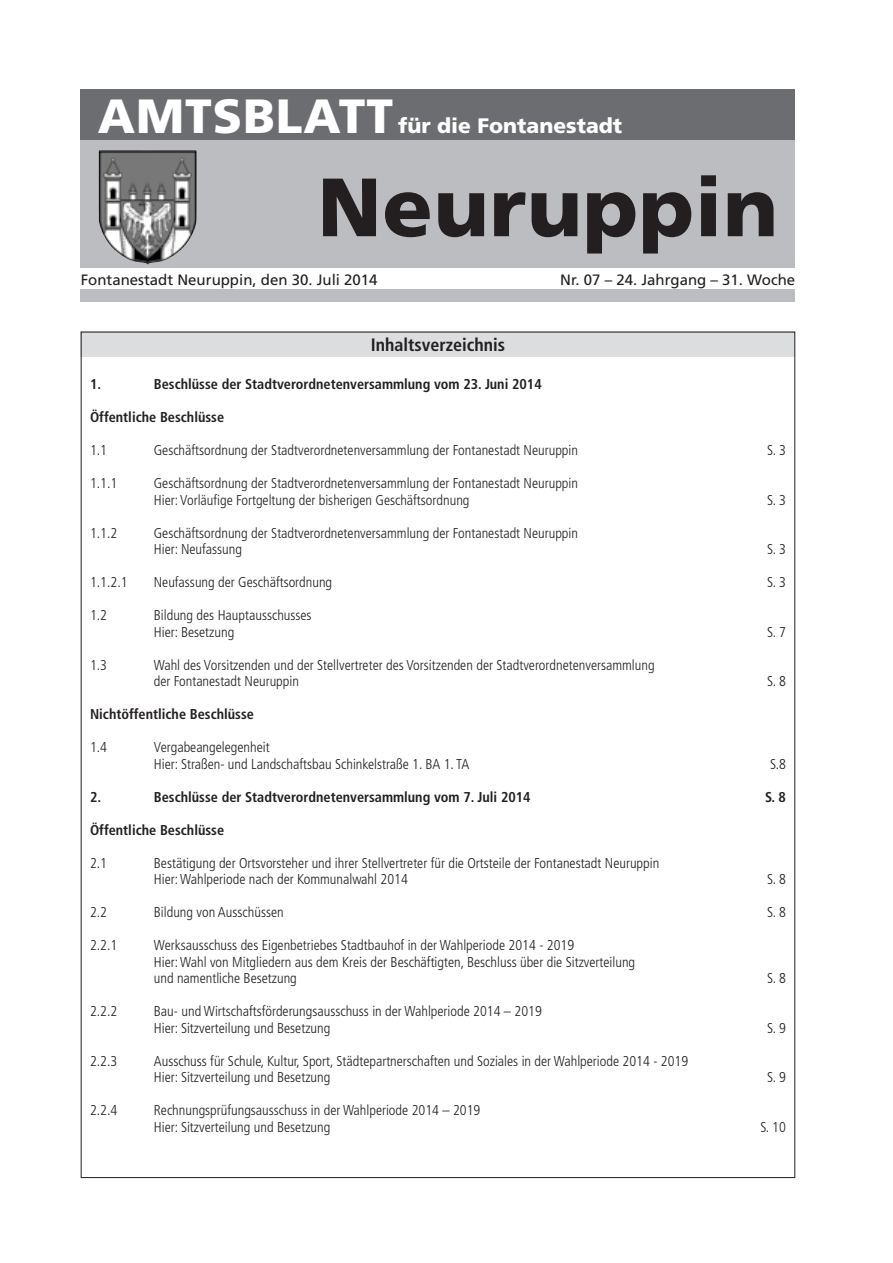
<style>
.page{position:relative;width:893px;height:1263px;background:#fff}
.page>*{position:absolute;margin:0;border:0;box-sizing:border-box;transform-origin:0 0}
._02_seitenzahl{font:900 82.5px "Frutiger";letter-spacing:.01em;color:#231f20}
.t1{font:900 48px "Frutiger";letter-spacing:.02em;color:#fff}
.t2{font:900 21px "Frutiger";color:#fff}
._02_seitenzahl-2{font:700 condensed 18px "Frutiger";color:#231f20}
._02_seitenzahl-3{font:15px "Frutiger";color:#231f20}
._01_2_ihv_light{font:300 condensed 14.25px/16.5px "Frutiger";color:#231f20}
._01_1_ihv_fett{font:700 condensed 14.25px "Frutiger";color:#231f20}
</style>
<div class="page">
<div style="left:81px;top:89px;width:714px;height:51px;background:#6c6d70"></div>
<div style="left:81px;top:140px;width:714px;height:128px;background:#bcbdc0"></div>
<img style="left:99px;top:153px;width:33px;height:108px">
<div style="left:81px;top:289px;width:714px;height:13px;background:#bcbdc0"></div>
<div style="left:81px;top:332px;width:714px;height:25px;background:#dcdddf"></div>
<p class="t1" style="left:98px;top:88px;width:297px">AMTSBLATT</p>
<p class="t2" style="left:398px;top:113px;width:226px">für die Fontanestadt</p>
<p class="_02_seitenzahl" style="left:317px;top:157px;width:462px">Neuruppin</p>
<p class="_02_seitenzahl-3" style="left:81px;top:271px;width:298px">Fontanestadt Neuruppin, den 30. Juli 2014</p>
<p class="_02_seitenzahl-3" style="left:560px;top:271px;width:236px">Nr. 07 – 24. Jahrgang – 31. Woche</p>
<p class="_02_seitenzahl-2" style="left:371px;top:334px;width:136px">Inhaltsverzeichnis</p>
<p class="_01_1_ihv_fett" style="left:90px;top:376px;width:13px">1.</p>
<p class="_01_1_ihv_fett" style="left:154px;top:376px;width:389px">Beschlüsse der Stadtverordnetenversammlung vom 23. Juni 2014</p>
<p class="_01_1_ihv_fett" style="left:90px;top:409px;width:136px">Öffentliche Beschlüsse</p>
<p class="_01_2_ihv_light" style="left:90px;top:442px;width:19px">1.1</p>
<p class="_01_2_ihv_light" style="left:154px;top:442px;width:426px">Geschäftsordnung der Stadtverordnetenversammlung der Fontanestadt Neuruppin</p>
<p class="_01_2_ihv_light" style="left:767px;top:442px;width:20px">S. 3</p>
<p class="_01_2_ihv_light" style="left:90px;top:475px;width:29px">1.1.1</p>
<p class="_01_2_ihv_light" style="left:154px;top:475px;width:426px">Geschäftsordnung der Stadtverordnetenversammlung der Fontanestadt Neuruppin</p>
<p class="_01_2_ihv_light" style="left:154px;top:492px;width:317px">Hier: Vorläufige Fortgeltung der bisherigen Geschäftsordnung</p>
<p class="_01_2_ihv_light" style="left:767px;top:492px;width:20px">S. 3</p>
<p class="_01_2_ihv_light" style="left:90px;top:525px;width:29px">1.1.2</p>
<p class="_01_2_ihv_light" style="left:154px;top:525px;width:426px">Geschäftsordnung der Stadtverordnetenversammlung der Fontanestadt Neuruppin</p>
<p class="_01_2_ihv_light" style="left:154px;top:541px;width:90px">Hier: Neufassung</p>
<p class="_01_2_ihv_light" style="left:767px;top:541px;width:20px">S. 3</p>
<p class="_01_2_ihv_light" style="left:90px;top:574px;width:39px">1.1.2.1</p>
<p class="_01_2_ihv_light" style="left:154px;top:574px;width:180px">Neufassung der Geschäftsordnung</p>
<p class="_01_2_ihv_light" style="left:767px;top:574px;width:20px">S. 3</p>
<p class="_01_2_ihv_light" style="left:90px;top:607px;width:19px">1.2</p>
<p class="_01_2_ihv_light" style="left:154px;top:607px;width:159px">Bildung des Hauptausschusses</p>
<p class="_01_2_ihv_light" style="left:154px;top:624px;width:82px">Hier: Besetzung</p>
<p class="_01_2_ihv_light" style="left:767px;top:624px;width:20px">S. 7</p>
<p class="_01_2_ihv_light" style="left:90px;top:657px;width:19px">1.3</p>
<p class="_01_2_ihv_light" style="left:154px;top:657px;width:502px">Wahl des Vorsitzenden und der Stellvertreter des Vorsitzenden der Stadtverordnetenversammlung der Fontanestadt Neuruppin</p>
<p class="_01_2_ihv_light" style="left:767px;top:673px;width:20px">S. 8</p>
<p class="_01_1_ihv_fett" style="left:90px;top:706px;width:165px">Nichtöffentliche Beschlüsse</p>
<p class="_01_2_ihv_light" style="left:90px;top:739px;width:19px">1.4</p>
<p class="_01_2_ihv_light" style="left:154px;top:739px;width:117px">Vergabeangelegenheit</p>
<p class="_01_2_ihv_light" style="left:154px;top:756px;width:317px">Hier: Straßen- und Landschaftsbau Schinkelstraße 1. BA 1. TA</p>
<p class="_01_2_ihv_light" style="left:770px;top:756px;width:17px">S.8</p>
<p class="_01_1_ihv_fett" style="left:90px;top:788px;width:13px">2.</p>
<p class="_01_1_ihv_fett" style="left:154px;top:788px;width:378px">Beschlüsse der Stadtverordnetenversammlung vom 7. Juli 2014</p>
<p class="_01_1_ihv_fett" style="left:765px;top:788px;width:22px">S. 8</p>
<p class="_01_1_ihv_fett" style="left:90px;top:821px;width:136px">Öffentliche Beschlüsse</p>
<p class="_01_2_ihv_light" style="left:90px;top:855px;width:19px">2.1</p>
<p class="_01_2_ihv_light" style="left:154px;top:855px;width:507px">Bestätigung der Ortsvorsteher und ihrer Stellvertreter für die Ortsteile der Fontanestadt Neuruppin</p>
<p class="_01_2_ihv_light" style="left:154px;top:871px;width:256px">Hier: Wahlperiode nach der Kommunalwahl 2014</p>
<p class="_01_2_ihv_light" style="left:767px;top:871px;width:20px">S. 8</p>
<p class="_01_2_ihv_light" style="left:90px;top:904px;width:19px">2.2</p>
<p class="_01_2_ihv_light" style="left:154px;top:904px;width:131px">Bildung von Ausschüssen</p>
<p class="_01_2_ihv_light" style="left:767px;top:904px;width:20px">S. 8</p>
<p class="_01_2_ihv_light" style="left:90px;top:937px;width:29px">2.2.1</p>
<p class="_01_2_ihv_light" style="left:154px;top:937px;width:422px">Werksausschuss des Eigenbetriebes Stadtbauhof in der Wahlperiode 2014 - 2019</p>
<p class="_01_2_ihv_light" style="left:154px;top:954px;width:483px">Hier: Wahl von Mitgliedern aus dem Kreis der Beschäftigten, Beschluss über die Sitzverteilung und namentliche Besetzung</p>
<p class="_01_2_ihv_light" style="left:767px;top:970px;width:20px">S. 8</p>
<p class="_01_2_ihv_light" style="left:90px;top:1003px;width:29px">2.2.2</p>
<p class="_01_2_ihv_light" style="left:154px;top:1003px;width:390px">Bau- und Wirtschaftsförderungsausschuss in der Wahlperiode 2014 – 2019</p>
<p class="_01_2_ihv_light" style="left:154px;top:1020px;width:178px">Hier: Sitzverteilung und Besetzung</p>
<p class="_01_2_ihv_light" style="left:767px;top:1020px;width:20px">S. 9</p>
<p class="_01_2_ihv_light" style="left:90px;top:1053px;width:29px">2.2.3</p>
<p class="_01_2_ihv_light" style="left:154px;top:1053px;width:536px">Ausschuss für Schule, Kultur, Sport, Städtepartnerschaften und Soziales in der Wahlperiode 2014 - 2019</p>
<p class="_01_2_ihv_light" style="left:154px;top:1069px;width:178px">Hier: Sitzverteilung und Besetzung</p>
<p class="_01_2_ihv_light" style="left:767px;top:1069px;width:20px">S. 9</p>
<p class="_01_2_ihv_light" style="left:90px;top:1102px;width:29px">2.2.4</p>
<p class="_01_2_ihv_light" style="left:154px;top:1102px;width:328px">Rechnungsprüfungsausschuss in der Wahlperiode 2014 – 2019</p>
<p class="_01_2_ihv_light" style="left:154px;top:1119px;width:178px">Hier: Sitzverteilung und Besetzung</p>
<p class="_01_2_ihv_light" style="left:760px;top:1119px;width:27px">S. 10</p>
</div>
